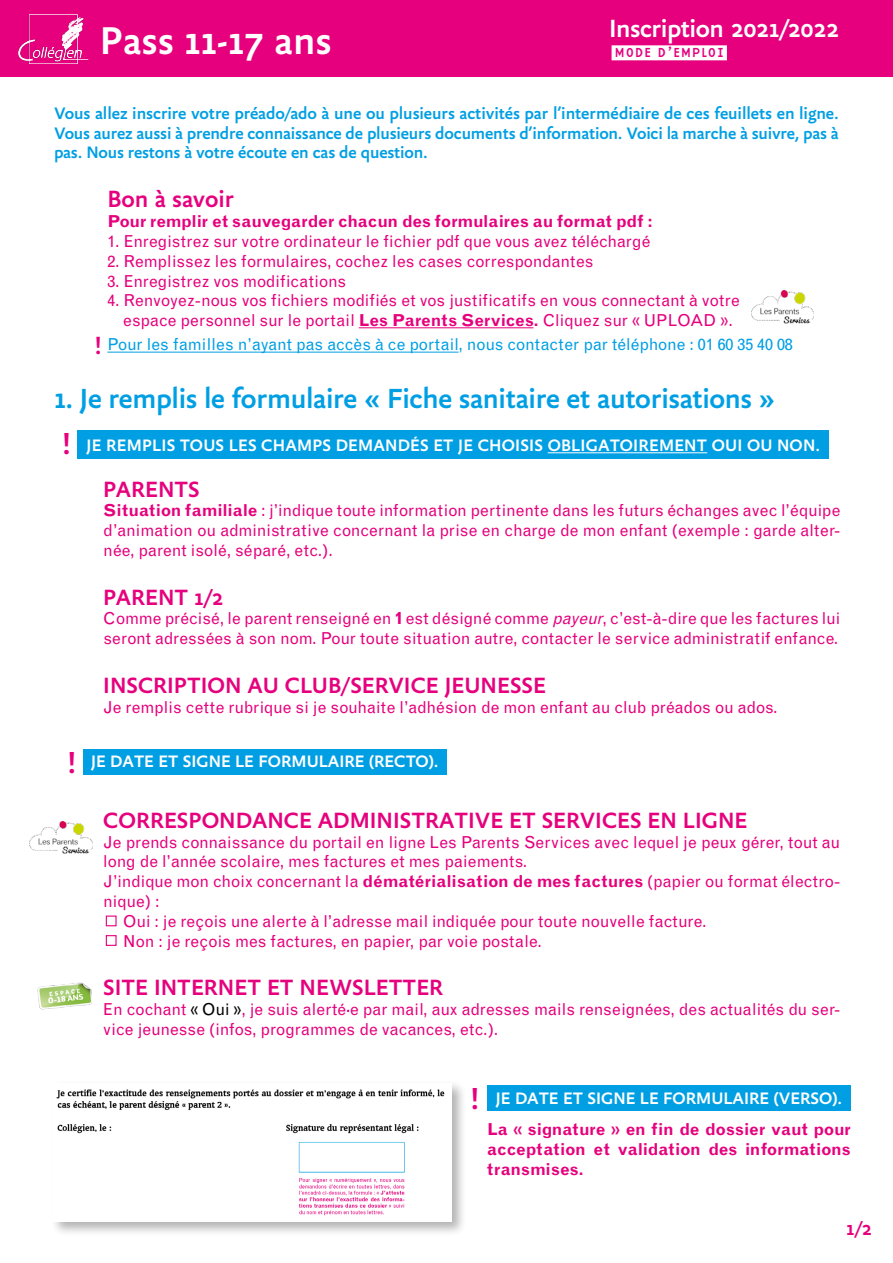
<style>
.page{position:relative;width:893px;height:1263px;background:#fff}
.page>*{position:absolute;margin:0;border:0;box-sizing:border-box;transform-origin:0 0}
.t1{font:500 42px "Yoga Sans OTW03";color:#fefefe}
.t2{font:500 33px "Yoga Sans OTW03";color:#e6007d}
.t3{font:500 30px "Yoga Sans OTW03";letter-spacing:-.01em;color:#009fe3}
.t4{font:500 27px "Yoga Sans OTW03";letter-spacing:-.02em;color:#fff}
.t5{font:500 25.5px "Yoga Sans OTW03";color:#e6007d}
.t6{font:500 24px "Yoga Sans OTW03";color:#e6007d}
.t7{font:500 21px "Yoga Sans OTW03";color:#e6007d}
.t8{font:500 18px/19.5px "Yoga Sans Pro";letter-spacing:-.01em;color:#009fe3;text-align:justify}
.t9{font:500 18px "Yoga Sans OTW03";letter-spacing:.01em;color:#fff}
.t10{font:16.5px/19.8px "Grotesque";color:#e6007d}
.t11{font:700 16.5px/19.8px "Grotesque";letter-spacing:-.005em;color:#e6007d;text-align:justify}
.t12{font:16.5px "Grotesque";color:#009fe3}
.t13{font:13.5px "Base Nine";letter-spacing:.025em;color:#e6007d}
.s1{font-weight:700}
.s2{font-family:"Yoga Sans OTW03";font-weight:500;font-size:27px;color:#e6007d}
.s3{font-size:33px;color:#e6007d}
.s4{font-style:italic}
.s5{color:#000}
</style>
<div class="page">
<div style="left:0;top:0;width:893px;height:77px;background:#e6007d"></div>
<img style="left:18px;top:15px;width:71px;height:48px">
<div style="left:612px;top:45px;width:115px;height:15px;background:#fff"></div>
<hr style="left:359px;top:327px;width:175px;height:1px;background:#e6007d">
<img style="left:29px;top:821px;width:63px;height:33px">
<div style="left:106px;top:915px;width:11px;height:11px;border:1px solid #e6007d"></div>
<div style="left:106px;top:935px;width:11px;height:11px;border:1px solid #e6007d"></div>
<div style="left:78px;top:430px;width:751px;height:28px;background:#009fe3"></div>
<hr style="left:548px;top:452px;width:159px;height:1px;background:#fff">
<img style="left:37px;top:982px;width:55px;height:28px">
<img style="left:751px;top:290px;width:62px;height:34px">
<hr style="left:107px;top:352px;width:351px;height:1px;background:#009fe3">
<div style="left:83px;top:749px;width:363px;height:25px;background:#009fe3"></div>
<div style="left:487px;top:1085px;width:364px;height:26px;background:#009fe3"></div>
<div style="left:50px;top:1080px;width:417px;height:157px;background:#000;opacity:.3"></div>
<img style="left:53px;top:1083px;width:399px;height:139px">
<h1 class="t1" style="left:100px;top:19px;width:233px">Pass 11-17 ans</h1>
<h3 class="t4" style="left:609px;top:15px;width:232px">Inscription 2021/2022</h3>
<p class="t13" style="left:615px;top:43px;width:111px">MODE D’EMPLOI</p>
<p class="t8" style="left:54px;top:104px;width:786px">Vous allez inscrire votre préado/ado à une ou plusieurs activités par l’intermédiaire de ces feuillets en ligne.<br>Vous aurez aussi à prendre connaissance de plusieurs documents d’information. Voici la marche à suivre, pas à pas. Nous restons à votre écoute en cas de question.</p>
<h3 class="t5" style="left:107px;top:186px;width:128px">Bon à savoir</h3>
<p class="t11" style="left:107px;top:212px;width:547px">Pour remplir et sauvegarder chacun des formulaires au format pdf :</p>
<p class="t10" style="left:107px;top:231px;width:545px">1. Enregistrez sur votre ordinateur le fichier pdf que vous avez téléchargé</p>
<p class="t10" style="left:107px;top:251px;width:488px">2. Remplissez les formulaires, cochez les cases correspondantes</p>
<p class="t10" style="left:107px;top:271px;width:240px">3. Enregistrez vos modifications</p>
<p class="t10" style="left:107px;top:291px;width:634px;text-align:center">4. Renvoyez-nous vos fichiers modifiés et vos justificatifs en vous connectant à votre espace personnel sur le portail <span class="s1">Les Parents Services.</span> Cliquez sur « UPLOAD ».</p>
<p class="t12" style="left:94px;top:335px;width:700px"><span class="s2">!</span> Pour les familles n’ayant pas accès à ce portail, nous contacter par téléphone : 01 60 35 40 08</p>
<h3 class="t3" style="left:54px;top:383px;width:722px">1. Je remplis le formulaire « Fiche sanitaire et autorisations »</h3>
<p class="t9" style="left:61px;top:436px;width:760px"><span class="s3">!</span> JE REMPLIS TOUS LES CHAMPS DEMANDÉS ET JE CHOISIS OBLIGATOIREMENT OUI OU NON.</p>
<h3 class="t6" style="left:103px;top:476px;width:98px">PARENTS</h3>
<p class="t10" style="left:103px;top:501px;width:739px;text-align:justify"><span class="s1">Situation familiale</span> : j’indique toute information pertinente dans les futurs échanges avec l’équipe d’animation ou administrative concernant la prise en charge de mon enfant (exemple : garde alter&shy;née, parent isolé, séparé, etc.).</p>
<h3 class="t6" style="left:103px;top:584px;width:122px">PARENT 1/2</h3>
<p class="t10" style="left:103px;top:609px;width:738px">Comme précisé, le parent renseigné en <span class="s1">1</span> est désigné comme <span class="s4">payeur</span>, c’est-à-dire que les factures lui seront adressées à son nom. Pour toute situation autre, contacter le service administratif enfance.</p>
<h3 class="t6" style="left:103px;top:672px;width:444px">INSCRIPTION AU CLUB/SERVICE JEUNESSE</h3>
<p class="t10" style="left:103px;top:697px;width:676px">Je remplis cette rubrique si je souhaite l’adhésion de mon enfant au club préados ou ados.</p>
<p class="t9" style="left:66px;top:752px;width:374px"><span class="s3">!</span> JE DATE ET SIGNE LE FORMULAIRE (RECTO).</p>
<h3 class="t6" style="left:103px;top:807px;width:646px">CORRESPONDANCE ADMINISTRATIVE ET SERVICES EN LIGNE</h3>
<p class="t10" style="left:103px;top:832px;width:739px">Je prends connaissance du portail en ligne Les Parents Services avec lequel je peux gérer, tout au</p>
<p class="t10" style="left:103px;top:852px;width:426px">long de l’année scolaire, mes factures et mes paiements.</p>
<p class="t10" style="left:103px;top:872px;width:739px">J’indique mon choix concernant la <span class="s1">dématérialisation de mes factures</span> (papier ou format électro-</p>
<p class="t10" style="left:103px;top:891px;width:58px">nique) :</p>
<p class="t10" style="left:123px;top:911px;width:585px">Oui : je reçois une alerte à l’adresse mail indiquée pour toute nouvelle facture.</p>
<p class="t10" style="left:123px;top:931px;width:420px">Non : je reçois mes factures, en papier, par voie postale.</p>
<h3 class="t6" style="left:103px;top:975px;width:341px">SITE INTERNET ET NEWSLETTER</h3>
<p class="t10" style="left:103px;top:999px;width:739px">En cochant <span class="s5">« Oui »</span>, je suis alerté e par mail, aux adresses mails renseignées, des actualités du ser&shy;vice jeunesse (infos, programmes de vacances, etc.).</p>
<h2 class="t2" style="left:470px;top:1081px;width:12px">!</h2>
<p class="t9" style="left:496px;top:1088px;width:348px">JE DATE ET SIGNE LE FORMULAIRE (VERSO).</p>
<p class="t11" style="left:487px;top:1120px;width:365px">La « signature » en fin de dossier vaut pour acceptation et validation des informations transmises.</p>
<p class="t7" style="left:846px;top:1217px;width:27px">1/2</p>
</div>
